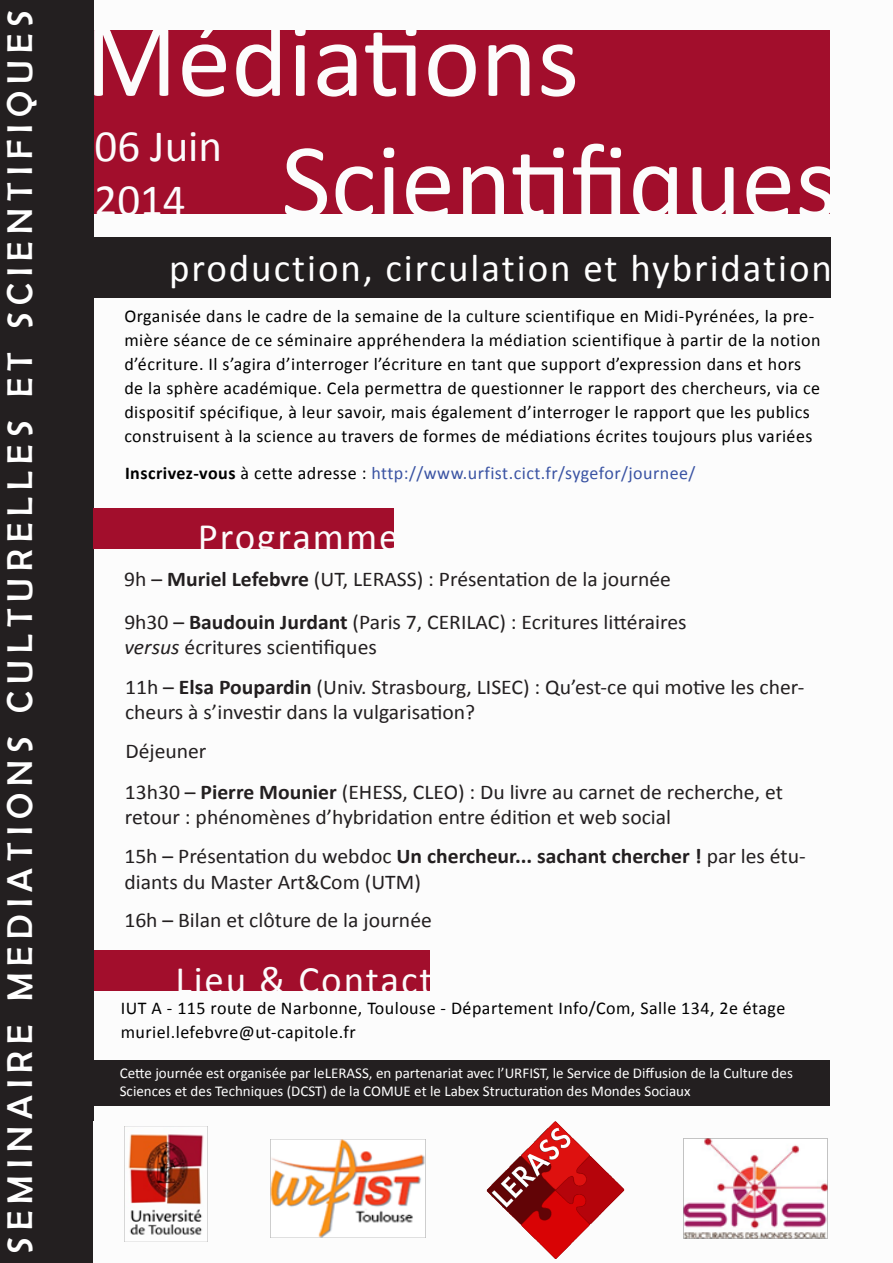
<style>
.page{position:relative;width:893px;height:1263px;background:#fff}
.page>*{position:absolute;margin:0;border:0;box-sizing:border-box;transform-origin:0 0}
.t1{font:108px "Calibri";color:#fcfcfc}
.t2{font:45px "Calibri";color:#fcfcfc}
.t3{font:39px "Calibri";letter-spacing:.05em;color:#fff}
.t4{font:39px "Calibri";letter-spacing:.05em;color:#fcfcfc}
.t5{font:36px "Berlin Sans FB";letter-spacing:.2em;color:#fff}
.t6{font:21px/25.2px "Calibri";color:#231f20}
.t7{font:18px/24px "Calibri";letter-spacing:.025em;color:#000}
.t8{font:18px "Calibri";letter-spacing:.025em;color:#3a53a3}
.t9{font:15px/18px "Calibri";color:#fff}
.s1{font-weight:700;color:#000}
.s2{color:#000}
.s3{font-weight:700}
.s4{font-style:italic}
</style>
<div class="page">
<div style="left:1px;top:237px;width:830px;height:61px;background:#231f20"></div>
<div style="left:68px;top:1060px;width:761px;height:45px;background:#231f20"></div>
<div style="left:14px;top:30px;width:815px;height:183px;background:#a20e2c"></div>
<div style="left:0;top:0;width:94px;height:1263px;background:#231f20"></div>
<div style="left:93px;top:508px;width:301px;height:41px;background:#a20e2c"></div>
<div style="left:94px;top:950px;width:335px;height:41px;background:#a20e2c"></div>
<img style="left:486px;top:1122px;width:139px;height:137px">
<img style="left:270px;top:1139px;width:156px;height:99px">
<img style="left:683px;top:1138px;width:145px;height:101px">
<img style="left:124px;top:1126px;width:84px;height:115px">
<p class="t5" style="left:0;top:1254px;width:1246px;rotate:-90deg">SEMINAIRE MEDIATIONS CULTURELLES ET SCIENTIFIQUES</p>
<p class="t1" style="left:85px;top:-9px;width:496px">Médiations</p>
<p class="t2" style="left:95px;top:117px;width:129px">06 Juin</p>
<p class="t2" style="left:95px;top:171px;width:93px">2014</p>
<p class="t1" style="left:281px;top:113px;width:558px">Scientifiques</p>
<p class="t3" style="left:169px;top:243px;width:665px">production, circulation et hybridation</p>
<p class="t7" style="left:124px;top:304px;width:698px">Organisée dans le cadre de la semaine de la culture scientifique en Midi-Pyrénées, la pre&shy;mière séance de ce séminaire appréhendera la médiation scientifique à partir de la notion d’écriture. Il s’agira d’interroger l’écriture en tant que support d’expression dans et hors de la sphère académique. Cela permettra de questionner le rapport des chercheurs, via ce dispositif spécifique, à leur savoir, mais également d’interroger le rapport que les publics construisent à la science au travers de formes de médiations écrites toujours plus variées</p>
<p class="t8" style="left:125px;top:462px;width:572px"><span class="s1">Inscrivez-vous</span> <span class="s2">à cette adresse :</span> http://www.urfist.cict.fr/sygefor/journee/</p>
<p class="t4" style="left:198px;top:512px;width:202px">Programme</p>
<p class="t6" style="left:124px;top:567px;width:548px">9h – <span class="s3">Muriel Lefebvre</span> (UT, LERASS) : Présentation de la journée</p>
<p class="t6" style="left:124px;top:609px;width:564px">9h30 – <span class="s3">Baudouin Jurdant</span> (Paris 7, CERILAC) : Ecritures littéraires</p>
<p class="t6" style="left:124px;top:634px;width:254px"><span class="s4">versus</span> écritures scientifiques</p>
<p class="t6" style="left:125px;top:674px;width:681px">11h – <span class="s3">Elsa Poupardin</span> (Univ. Strasbourg, LISEC) : Qu’est-ce qui motive les cher&shy;cheurs à s’investir dans la vulgarisation?</p>
<p class="t6" style="left:125px;top:739px;width:83px">Déjeuner</p>
<p class="t6" style="left:125px;top:779px;width:660px">13h30 – <span class="s3">Pierre Mounier</span> (EHESS, CLEO) : Du livre au carnet de recherche, et retour : phénomènes d’hybridation entre édition et web social</p>
<p class="t6" style="left:124px;top:844px;width:683px">15h – Présentation du webdoc <span class="s3">Un chercheur... sachant chercher !</span> par les étu&shy;diants du Master Art&amp;Com (UTM)</p>
<p class="t6" style="left:124px;top:907px;width:309px">16h – Bilan et clôture de la journée</p>
<p class="t4" style="left:175px;top:955px;width:259px">Lieu &amp; Contact</p>
<p class="t7" style="left:121px;top:996px;width:666px">IUT A - 115 route de Narbonne, Toulouse - Département Info/Com, Salle 134, 2e étage</p>
<p class="t7" style="left:121px;top:1020px;width:236px">muriel.lefebvre@ut-capitole.fr</p>
<p class="t9" style="left:120px;top:1064px;width:675px">Cette journée est organisée par leLERASS, en partenariat avec l’URFIST, le Service de Diffusion de la Culture des<br>Sciences et des Techniques (DCST) de la COMUE et le Labex Structuration des Mondes Sociaux</p>
</div>
